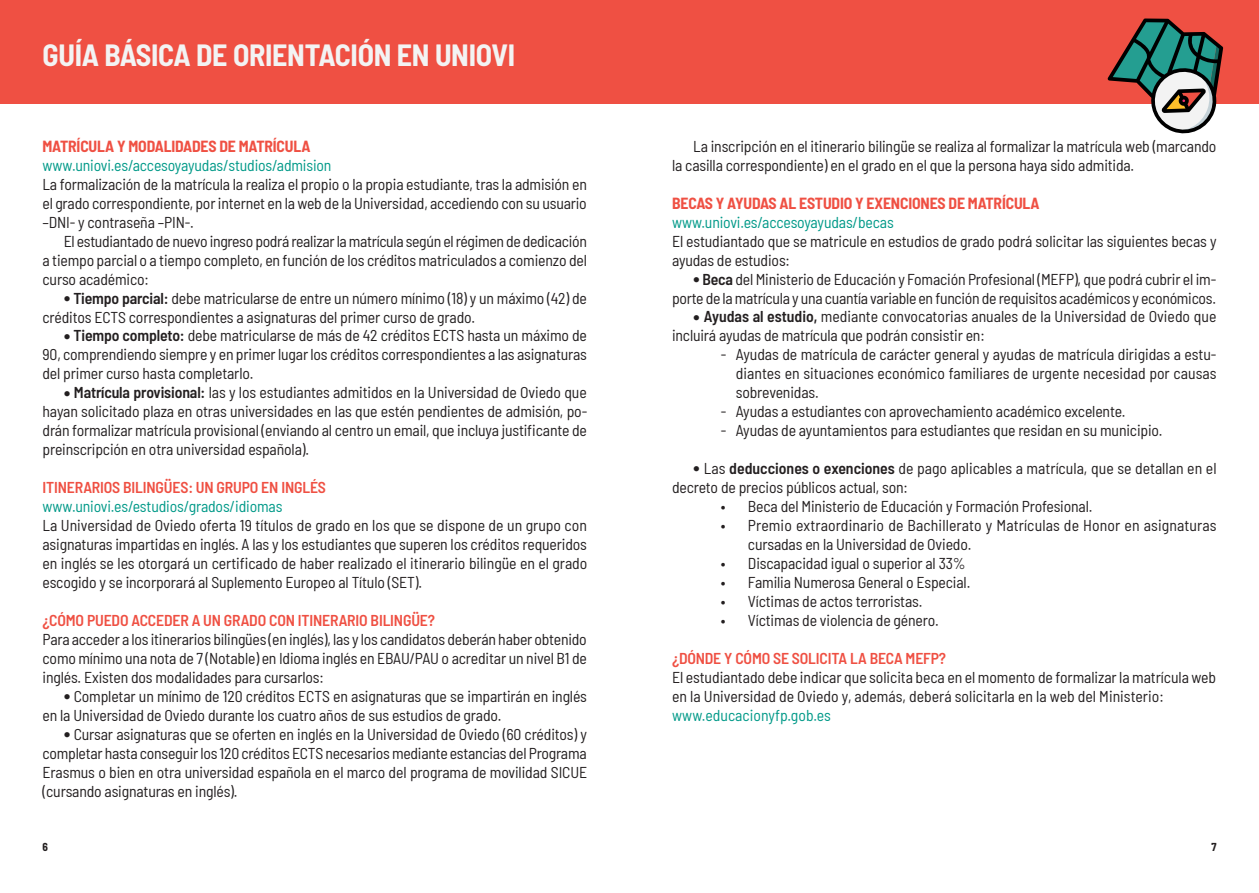
<style>
.page{position:relative;width:1259px;height:893px;background:#fff}
.page>*{position:absolute;margin:0;border:0;box-sizing:border-box;transform-origin:0 0}
.t1{font:700 semi-condensed 30px "Barlow";letter-spacing:-.01em;color:#f3f3f3}
.t2{font:semi-condensed 15.75px/19px "Barlow";letter-spacing:-.01em;color:#231f20}
.t3{font:semi-condensed 15.75px "Barlow";letter-spacing:-.01em;color:#098}
.t4{font:600 semi-condensed 15.75px "Barlow";letter-spacing:-.01em;color:#ef5043}
.t5{font:700 semi-condensed 15.75px "Barlow";letter-spacing:-.01em;color:#ef5043}
.t6{font:700 semi-condensed 11.25px "Barlow";color:#231f20}
.s1{font-weight:600}
</style>
<div class="page">
<div style="left:0;top:0;width:1259px;height:104px;background:#ef5043"></div>
<svg style="left:1107px;top:19px;width:116px;height:115px"></svg>
<h1 class="t1" style="left:43px;top:33px;width:474px">GUÍA BÁSICA DE ORIENTACIÓN EN UNIOVI</h1>
<p class="t5" style="left:43px;top:135px;width:19px">MATRÍCULA</p>
<p class="t5" style="left:117px;top:135px;width:21px">Y MODALIDADES</p>
<p class="t5" style="left:219px;top:135px;width:29px">DE MATRÍCULA</p>
<p class="t3" style="left:43px;top:154px;width:290px">www.uniovi.es/accesoyayudas/studios/admision</p>
<p class="t2" style="left:43px;top:173px;width:546px;text-align:justify">La formalización de la matrícula la realiza el propio o la propia estudiante, tras la admisión en el grado correspondiente, por internet en la web de la Universidad, accediendo con su usuario –DNI- y contraseña –PIN-.</p>
<p class="t2" style="left:43px;top:230px;width:546px;text-align:justify;text-indent:21px">El estudiantado de nuevo ingreso podrá realizar la matrícula según el régimen de dedicación a tiempo parcial o a tiempo completo, en función de los créditos matriculados a comienzo del curso académico:</p>
<p class="t2" style="left:43px;top:287px;width:546px;text-indent:21px">● <span class="s1">TIEMPO PARCIAL:</span> debe matricularse de entre un número mínimo (18) y un máximo (42) de créditos ECTS correspondientes a asignaturas del primer curso de grado.</p>
<p class="t2" style="left:43px;top:325px;width:546px;text-align:justify;text-indent:21px">● <span class="s1">TIEMPO COMPLETO:</span> debe matricularse de más de 42 créditos ECTS hasta un máximo de 90, comprendiendo siempre y en primer lugar los créditos correspondientes a las asignaturas del primer curso hasta completarlo.</p>
<p class="t2" style="left:43px;top:382px;width:546px;text-align:justify;text-indent:21px">● <span class="s1">MATRÍCULA PROVISIONAL:</span> las y los estudiantes admitidos en la Universidad de Oviedo que hayan solicitado plaza en otras universidades en las que estén pendientes de admisión, po&shy;drán formalizar matrícula provisional (enviando al centro un email, que incluya justificante de preinscripción en otra universidad española).</p>
<p class="t4" style="left:43px;top:476px;width:285px">ITINERARIOS BILINGÜES: UN GRUPO EN INGLÉS</p>
<p class="t3" style="left:43px;top:495px;width:241px">www.uniovi.es/estudios/grados/idiomas</p>
<p class="t2" style="left:43px;top:515px;width:546px;text-align:justify">La Universidad de Oviedo oferta 19 títulos de grado en los que se dispone de un grupo con asignaturas impartidas en inglés. A las y los estudiantes que superen los créditos requeridos en inglés se les otorgará un certificado de haber realizado el itinerario bilingüe en el grado escogido y se incorporará al Suplemento Europeo al Título (SET).</p>
<p class="t4" style="left:43px;top:609px;width:98px">¿CÓMO PUEDO ACCEDE</p>
<p class="t4" style="left:180px;top:609px;width:256px">R A UN GRADO CON ITINERARIO BILINGÜE?</p>
<p class="t2" style="left:43px;top:629px;width:546px;text-align:justify">Para acceder a los itinerarios bilingües (en inglés), las y los candidatos deberán haber obtenido como mínimo una nota de 7 (Notable) en Idioma inglés en EBAU/PAU o acreditar un nivel B1 de inglés. Existen dos modalidades para cursarlos:</p>
<p class="t2" style="left:43px;top:686px;width:546px;text-indent:21px">● Completar un mínimo de 120 créditos ECTS en asignaturas que se impartirán en inglés en la Universidad de Oviedo durante los cuatro años de sus estudios de grado.</p>
<p class="t2" style="left:43px;top:724px;width:546px;text-align:justify;text-indent:21px">● Cursar asignaturas que se oferten en inglés en la Universidad de Oviedo (60 créditos) y completar hasta conseguir los 120 créditos ECTS necesarios mediante estancias del Programa Erasmus o bien en otra universidad española en el marco del programa de movilidad SICUE (cursando asignaturas en inglés).</p>
<p class="t2" style="left:672px;top:135px;width:546px;text-indent:21px">La inscripción en el itinerario bilingüe se realiza al formalizar la matrícula web (marcando la casilla correspondiente) en el grado en el que la persona haya sido admitida.</p>
<p class="t5" style="left:672px;top:192px;width:18px">BECAS</p>
<p class="t5" style="left:716px;top:192px;width:37px">Y AYUDAS</p>
<p class="t5" style="left:779px;top:192px;width:29px">AL ESTUDIO</p>
<p class="t5" style="left:855px;top:192px;width:37px">Y EXENCIONES</p>
<p class="t5" style="left:948px;top:192px;width:29px">DE MATRÍCULA</p>
<p class="t3" style="left:672px;top:211px;width:223px">www.uniovi.es/accesoyayudas/becas</p>
<p class="t2" style="left:672px;top:230px;width:546px">El estudiantado que se matricule en estudios de grado podrá solicitar las siguientes becas y ayudas de estudios:</p>
<p class="t2" style="left:672px;top:268px;width:546px;text-align:right">● <span class="s1">BECA</span> del Ministerio de Educación y Fomación Profesional (MEFP), que podrá cubrir el im&shy;porte de la matrícula y una cuantía variable en función de requisitos académicos y económicos.</p>
<p class="t2" style="left:672px;top:306px;width:546px;text-indent:21px">● <span class="s1">AYUDAS AL ESTUDIO,</span> mediante convocatorias anuales de la Universidad de Oviedo que incluirá ayudas de matrícula que podrán consistir en:</p>
<p class="t2" style="left:736px;top:344px;width:482px;text-align:justify;text-indent:-15px">- Ayudas de matrícula de carácter general y ayudas de matrícula dirigidas a estu&shy;diantes en situaciones económico familiares de urgente necesidad por causas sobrevenidas.</p>
<p class="t2" style="left:721px;top:401px;width:406px">- Ayudas a estudiantes con aprovechamiento académico excelente.</p>
<p class="t2" style="left:721px;top:420px;width:443px">- Ayudas de ayuntamientos para estudiantes que residan en su municipio.</p>
<p class="t2" style="left:672px;top:458px;width:546px;text-indent:21px">● Las <span class="s1">DEDUCCIONES O EXENCIONES</span> de pago aplicables a matrícula, que se detallan en el decreto de precios públicos actual, son:</p>
<p class="t2" style="left:721px;top:496px;width:373px">• Beca del Ministerio de Educación y Formación Profesional.</p>
<p class="t2" style="left:748px;top:515px;width:470px;text-indent:-27px">• Premio extraordinario de Bachillerato y Matrículas de Honor en asignaturas cursadas en la Universidad de Oviedo.</p>
<p class="t2" style="left:721px;top:553px;width:246px">• Discapacidad igual o superior al 33%</p>
<p class="t2" style="left:721px;top:572px;width:251px">• Familia Numerosa General o Especial.</p>
<p class="t2" style="left:721px;top:591px;width:203px">• Víctimas de actos terroristas.</p>
<p class="t2" style="left:721px;top:610px;width:219px">• Víctimas de violencia de género.</p>
<p class="t4" style="left:672px;top:647px;width:215px">¿DÓNDE Y CÓMO SE SOLICITA LA BECA</p>
<p class="t4" style="left:905px;top:647px;width:42px">MEFP?</p>
<p class="t2" style="left:672px;top:667px;width:546px">El estudiantado debe indicar que solicita beca en el momento de formalizar la matrícula web en la Universidad de Oviedo y, además, deberá solicitarla en la web del Ministerio:</p>
<p class="t3" style="left:672px;top:704px;width:160px">www.educacionyfp.gob.es</p>
<p class="t6" style="left:43px;top:838px;width:7px">6</p>
<p class="t6" style="left:1211px;top:838px;width:7px">7</p>
</div>
